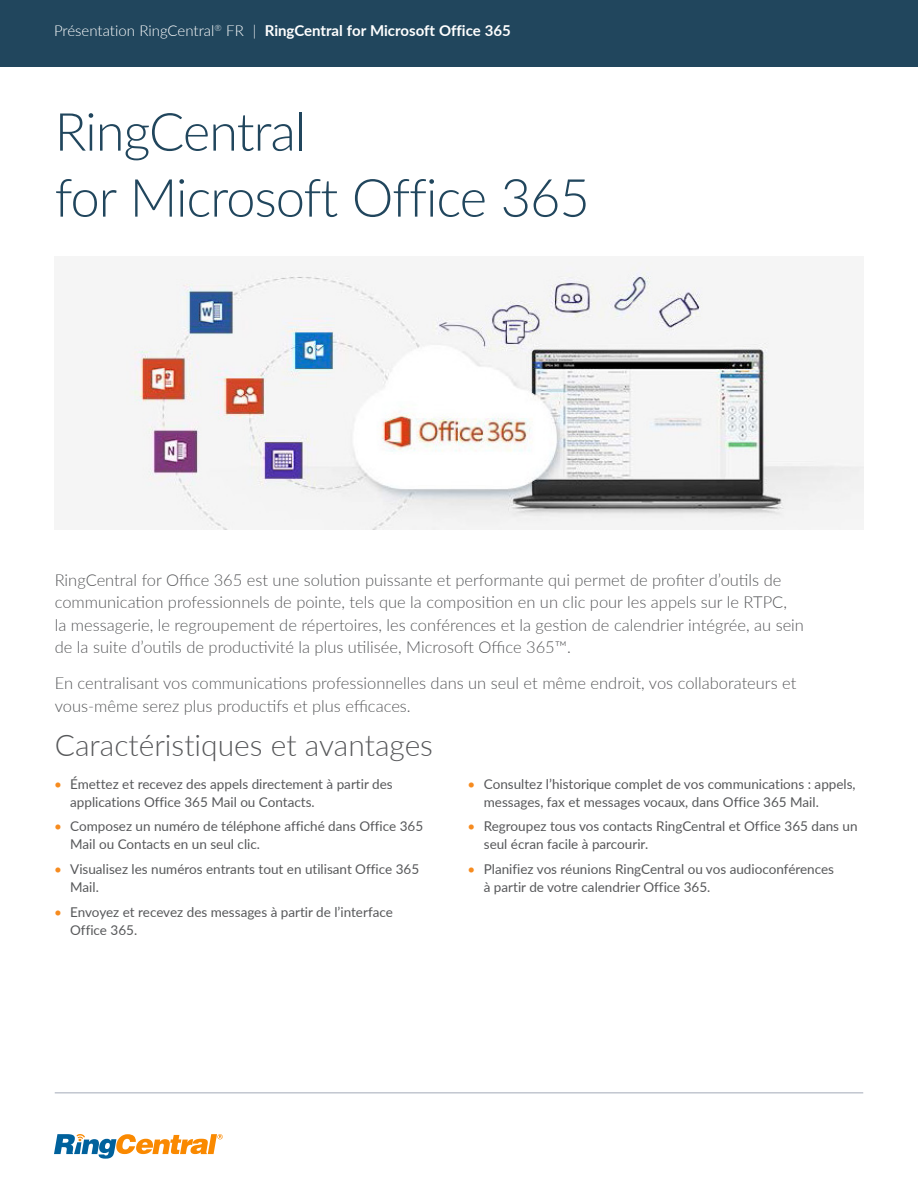
<style>
.page{position:relative;width:918px;height:1188px;background:#fff}
.page>*{position:absolute;margin:0;border:0;box-sizing:border-box;transform-origin:0 0}
.t1{font:300 52.5px/66px "Lato";letter-spacing:-.02em;color:#21465d}
.Intro{font:300 30px "Lato";color:#57585a}
.Intro-2{font:300 16.5px/22.5px "Lato";color:#57585a}
.t2{font:700 15px "Lato";color:#fff}
.t3{font:13.5px/18px "Lato";color:#57585a}
.s1{font-weight:300}
.s2{color:#f68b1f}
</style>
<div class="page">
<svg style="left:54px;top:1134px;width:169px;height:25px"></svg>
<hr style="left:55px;top:1092px;width:808px;height:2px;background:#c2c6d0">
<div style="left:0;top:0;width:918px;height:68px;background:#21465d"></div>
<img style="left:126px;top:262px;width:738px;height:267px">
<p class="t2" style="left:54px;top:20px;width:458px"><span class="s1">Présentation RingCentral</span><sup>®</sup> <span class="s1">FR |</span> RingCentral for Microsoft Office 365</p>
<h1 class="t1" style="left:55px;top:97px;width:537px">RingCentral<br>for Microsoft Office 365</h1>
<p class="Intro-2" style="left:55px;top:568px;width:751px">RingCentral for Office 365 est une solution puissante et performante qui permet de profiter d’outils de communication professionnels de pointe, tels que la composition en un clic pour les appels sur le RTPC,<br>la messagerie, le regroupement de répertoires, les conférences et la gestion de calendrier intégrée, au sein de la suite d’outils de productivité la plus utilisée, Microsoft Office 365™.</p>
<p class="Intro-2" style="left:55px;top:672px;width:743px">En centralisant vos communications professionnelles dans un seul et même endroit, vos collaborateurs et vous-même serez plus productifs et plus efficaces.</p>
<p class="Intro" style="left:55px;top:724px;width:380px">Caractéristiques et avantages</p>
<p class="t3" style="left:70px;top:774px;width:324px;text-indent:-16px"><span class="s2">•</span> Émettez et recevez des appels directement à partir des applications Office 365 Mail ou Contacts.</p>
<p class="t3" style="left:70px;top:817px;width:355px;text-indent:-16px"><span class="s2">•</span> Composez un numéro de téléphone affiché dans Office 365<br>Mail ou Contacts en un seul clic.</p>
<p class="t3" style="left:70px;top:860px;width:350px;text-indent:-16px"><span class="s2">•</span> Visualisez les numéros entrants tout en utilisant Office 365<br>Mail.</p>
<p class="t3" style="left:70px;top:902px;width:324px;text-indent:-16px"><span class="s2">•</span> Envoyez et recevez des messages à partir de l’interface<br>Office 365.</p>
<p class="t3" style="left:484px;top:774px;width:373px;text-indent:-16px"><span class="s2">•</span> Consultez l’historique complet de vos communications : appels, messages, fax et messages vocaux, dans Office 365 Mail.</p>
<p class="t3" style="left:484px;top:817px;width:375px;text-indent:-16px"><span class="s2">•</span> Regroupez tous vos contacts RingCentral et Office 365 dans un seul écran facile à parcourir.</p>
<p class="t3" style="left:484px;top:860px;width:352px;text-indent:-16px"><span class="s2">•</span> Planifiez vos réunions RingCentral ou vos audioconférences à partir de votre calendrier Office 365.</p>
</div>
